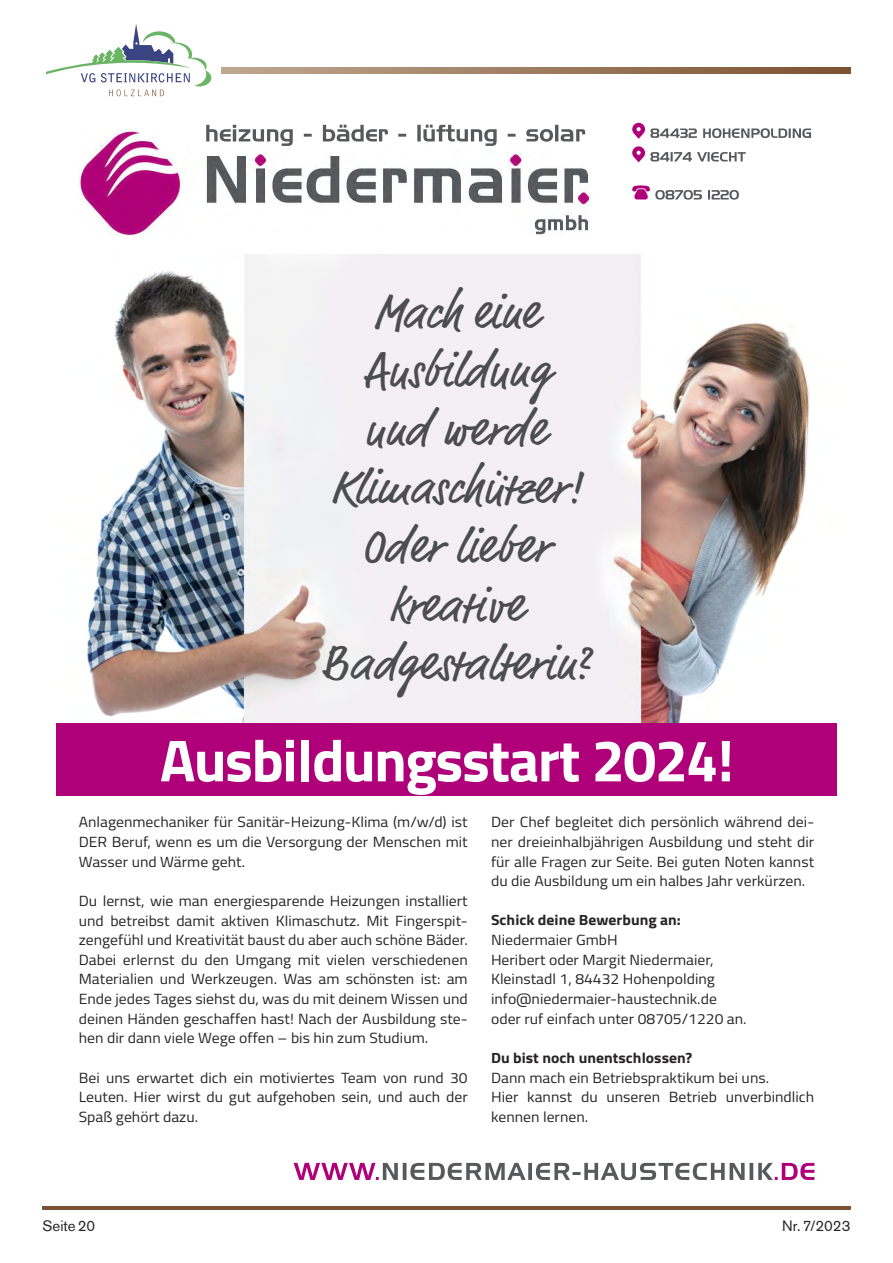
<style>
.page{position:relative;width:893px;height:1263px;background:#fff}
.page>*{position:absolute;margin:0;border:0;box-sizing:border-box;transform-origin:0 0}
.t1{font:700 59.25px "Titillium Web";letter-spacing:-.025em;color:#fff}
.t2{font:48.9px/58.7px "Script One";letter-spacing:-.015em;color:#4c4d4f;text-align:center}
.t3{font:15px "Akzidenz Grotesk BQ";color:#272526}
.t4{font:14.7px/19.6px "Titillium Web";color:#272526;text-align:justify;scale:1.07 1}
.t5{font:700 14.7px "Titillium Web";color:#272526;scale:1.07 1}
.s1{font-style:inherit}
</style>
<div class="page">
<svg style="left:46px;top:24px;width:165px;height:72px"></svg>
<svg style="left:221px;top:67px;width:629px;height:6px;background:#9d7d5f"></svg>
<hr style="left:43px;top:1206px;width:807px;height:3px;background:#7b512f">
<img style="left:56px;top:254px;width:780px;height:470px">
<svg style="left:79px;top:122px;width:732px;height:114px"></svg>
<svg style="left:293px;top:1162px;width:522px;height:19px"></svg>
<div style="left:56px;top:724px;width:780px;height:72px;background:#af0079"></div>
<h2 class="t2" style="left:324px;top:281px;width:272px">Mach eine<br>Ausbildung<br>und werde<br>Klimaschützer!<br>Oder lieber kreative<br>Badgestalterin?</h2>
<h1 class="t1" style="left:160px;top:715px;width:575px">Ausbildungsstart 202<span class="s1">4!</span></h1>
<p class="t4" style="left:79px;top:811px;width:365px">Anlagenmechaniker für Sanitär-Heizung-Klima (m/w/d) ist DER Beruf, wenn es um die Versorgung der Menschen mit Wasser und Wärme geht.</p>
<p class="t4" style="left:79px;top:890px;width:365px">Du lernst, wie man energiesparende Heizungen installiert und betreibst damit aktiven Klimaschutz. Mit Fingerspit&shy;zengefühl und Kreativität baust du aber auch schöne Bäder.<br>Dabei erlernst du den Umgang mit vielen verschiedenen Materialien und Werkzeugen. Was am schönsten ist: am Ende jedes Tages siehst du, was du mit deinem Wissen und deinen Händen geschaffen hast! Nach der Ausbildung ste&shy;hen dir dann viele Wege offen – bis hin zum Studium.</p>
<p class="t4" style="left:79px;top:1067px;width:365px">Bei uns erwartet dich ein motiviertes Team von rund 30<br>Leuten. Hier wirst du gut aufgehoben sein, und auch der Spaß gehört dazu.</p>
<p class="t4" style="left:491px;top:811px;width:304px">Der Chef begleitet dich persönlich während dei&shy;ner dreieinhalbjährigen Ausbildung und steht dir für alle Fragen zur Seite. Bei guten Noten kannst du die Ausbildung um ein halbes Jahr verkürzen.</p>
<p class="t5" style="left:491px;top:909px;width:179px">Schick deine Bewerbung an:</p>
<p class="t4" style="left:491px;top:929px;width:240px;text-align:left">Niedermaier GmbH<br>Heribert oder Margit Niedermaier,<br>Kleinstadl 1, 84432 Hohenpolding info@niedermaier-haustechnik.de oder ruf einfach unter 08705/1220 an.</p>
<p class="t5" style="left:491px;top:1047px;width:190px">Du bist noch unentschlossen?</p>
<p class="t4" style="left:491px;top:1067px;width:304px;text-align:left">Dann mach ein Betriebspraktikum bei uns.<br>Hier kannst du unseren Betrieb unverbindlich kennen lernen.</p>
<p class="t3" style="left:43px;top:1217px;width:54px">Seite 20</p>
<p class="t3" style="left:782px;top:1217px;width:70px">Nr. 7/2023</p>
</div>
